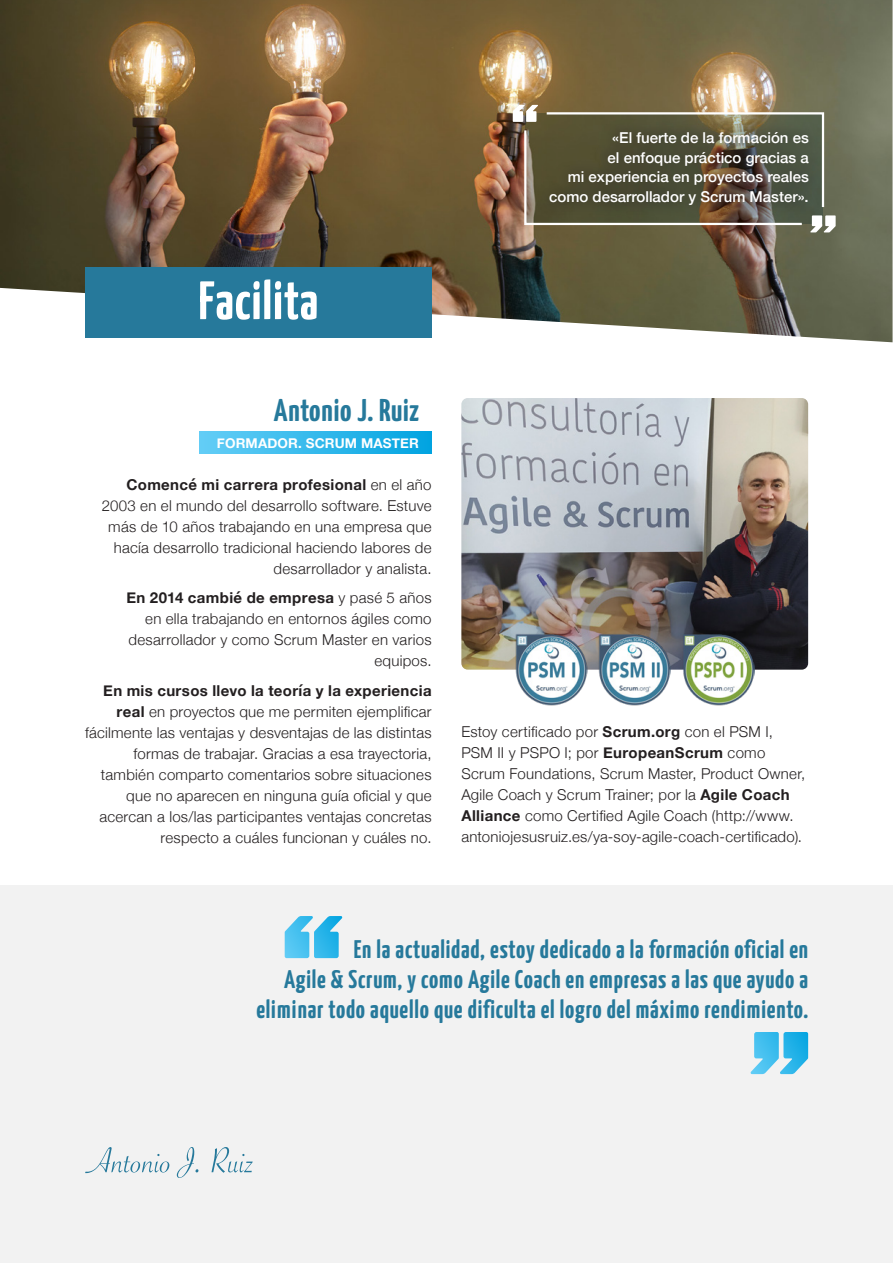
<style>
.page{position:relative;width:893px;height:1263px;background:#fff}
.page>*{position:absolute;margin:0;border:0;box-sizing:border-box;transform-origin:0 0}
.t1{font:700 54px "Yanone Kaffeesatz";letter-spacing:.02em;color:#fff}
.t2{font:700 31.5px "Yanone Kaffeesatz";letter-spacing:.02em;color:#26799b}
.t3{font:700 25.5px "Yanone Kaffeesatz";letter-spacing:.03em;color:#26799b}
.t4{font:300 15px/21px "Helvetica Neue";letter-spacing:.02em;color:#231f20;text-align:right}
.t5{font:500 15px "Helvetica Neue";color:#fff}
.t6{font:700 13.5px "Helvetica Neue";letter-spacing:.01em;color:#fff}
.s1{font-weight:700}
</style>
<div class="page">
<div style="left:0;top:885px;width:893px;height:378px;background:#f2f2f2"></div>
<img style="left:0;top:0;width:892px;height:342px">
<div style="left:85px;top:267px;width:347px;height:70px;background:#26799b"></div>
<svg style="left:85px;top:1147px;width:168px;height:31px"></svg>
<img style="left:513px;top:105px;width:323px;height:127px">
<svg style="left:536px;top:118px;width:285px;height:100px;background:#514e38"></svg>
<img style="left:461px;top:398px;width:347px;height:272px">
<div style="left:199px;top:431px;width:233px;height:23px;background:linear-gradient(to right,#66cef7,#02a4e0)"></div>
<img style="left:515px;top:633px;width:72px;height:72px">
<img style="left:599px;top:633px;width:72px;height:72px">
<img style="left:682px;top:633px;width:72px;height:72px">
<svg style="left:750px;top:1032px;width:58px;height:42px"></svg>
<svg style="left:285px;top:916px;width:57px;height:42px"></svg>
<p class="t1" style="left:199px;top:262px;width:121px">Facilita</p>
<p class="t5" style="left:612px;top:126px;width:198px">«El fuerte de la formación es</p>
<p class="t5" style="left:608px;top:145px;width:203px">el enfoque práctico gracias a</p>
<p class="t5" style="left:568px;top:165px;width:242px">mi experiencia en proyectos reales</p>
<p class="t5" style="left:549px;top:184px;width:261px">como desarrollador y Scrum Master».</p>
<p class="t2" style="left:274px;top:388px;width:146px">Antonio J. Ruiz</p>
<p class="t6" style="left:217px;top:433px;width:203px">FORMADOR. SCRUM MASTER</p>
<p class="t4" style="left:102px;top:473px;width:331px"><span class="s1">Comencé mi carrera profesional</span> en el año 2003 en el mundo del desarrollo software. Estuve más de 10 años trabajando en una empresa que hacía desarrollo tradicional haciendo labores de desarrollador y analista.</p>
<p class="t4" style="left:126px;top:586px;width:307px"><span class="s1">En 2014 cambié de empresa</span> y pasé 5 años en ella trabajando en entornos ágiles como desarrollador y como Scrum Master en varios equipos.</p>
<p class="t4" style="left:85px;top:679px;width:348px"><span class="s1">En mis cursos llevo la teoría y la experiencia real</span> en proyectos que me permiten ejemplificar fácilmente las ventajas y desventajas de las distintas formas de trabajar. Gracias a esa trayectoria, también comparto comentarios sobre situaciones que no aparecen en ninguna guía oficial y que acercan a los/las participantes ventajas concretas respecto a cuáles funcionan y cuáles no.</p>
<p class="t4" style="left:461px;top:720px;width:345px;text-align:left">Estoy certificado por <span class="s1">Scrum.org</span> con el PSM I, PSM II y PSPO I; por <span class="s1">EuropeanScrum</span> como Scrum Foundations, Scrum Master, Product Owner, Agile Coach y Scrum Trainer; por la <span class="s1">Agile Coach Alliance</span> como Certified Agile Coach (http://www. antoniojesusruiz.es/ya-soy-agile-coach-certificado).</p>
<p class="t3" style="left:354px;top:931px;width:456px">En la actualidad, estoy dedicado a la formación oficial en</p>
<p class="t3" style="left:284px;top:961px;width:526px">Agile &amp; Scrum, y como Agile Coach en empresas a las que ayudo a</p>
<p class="t3" style="left:256px;top:991px;width:553px">eliminar todo aquello que dificulta el logro del máximo rendimiento.</p>
</div>
